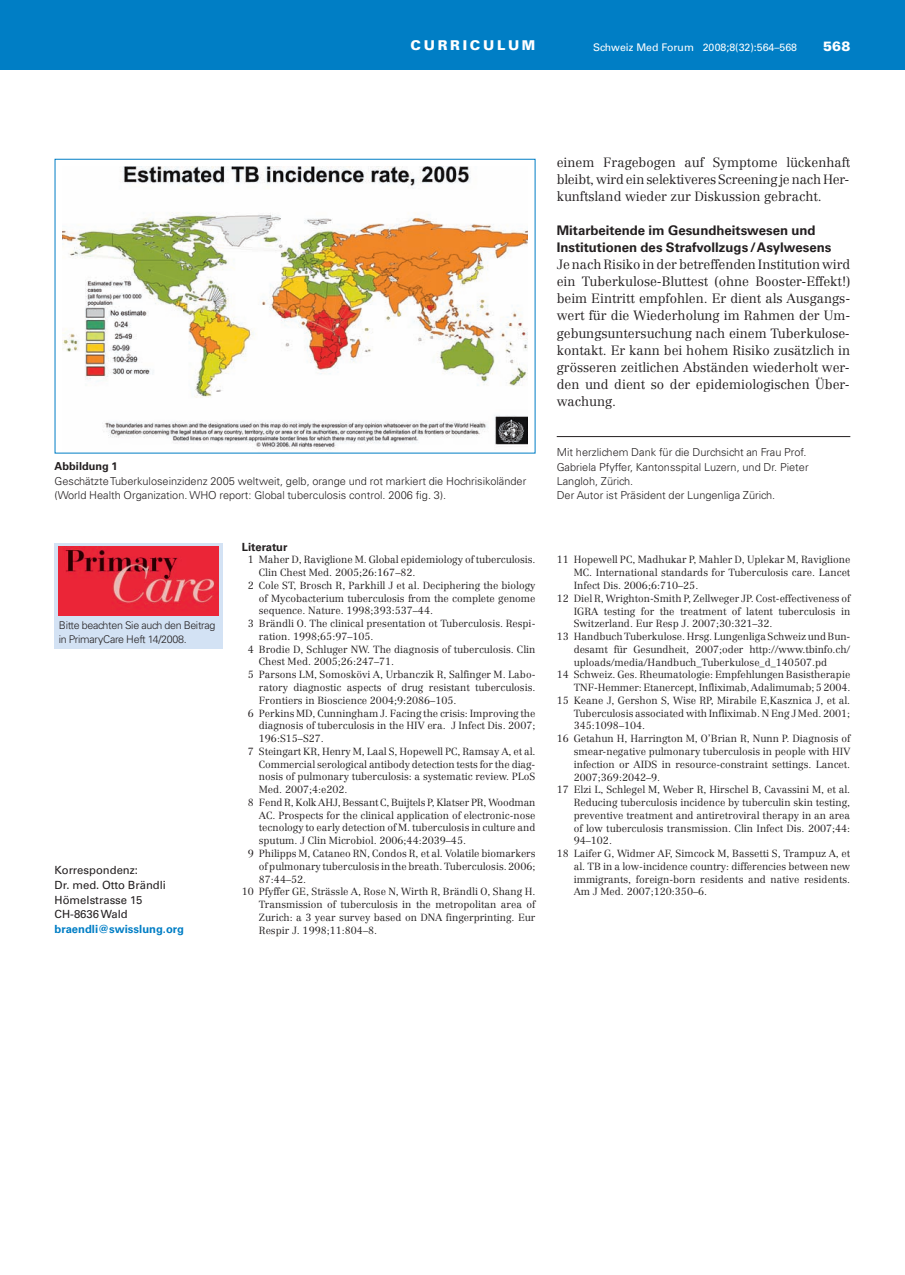
<style>
.page{position:relative;width:905px;height:1275px;background:#fff}
.page>*{position:absolute;margin:0;border:0;box-sizing:border-box;transform-origin:0 0}
.t1{font:900 13.5px "Univers LT Std";letter-spacing:.2em;color:#fff}
.t2{font:300 13.2px/17px "Centennial";color:#231f20;text-align:justify}
.t3{font:700 13.2px/17px "Univers LT Std";color:#231f20}
.t4{font:11.25px/14.9px "Univers LT Std";color:#231f20}
.t5{font:700 11.25px "Univers LT Std";color:#007ec5}
.t6{font:700 11.25px "Univers LT Std";color:#231f20}
.t7{font:300 10.95px/14.2px "Univers LT Std";color:#231f20}
.t8{font:700 10.95px "Univers LT Std";color:#231f20}
.t9{font:300 10.65px/14.2px "Univers LT Std";letter-spacing:-.03em;color:#231f20}
.t10{font:10.5px "Univers LT Std";color:#fff}
.t11{font:300 10.2px "Centennial";color:#231f20}
</style>
<div class="page">
<div style="left:0;top:0;width:904px;height:69px;background:#007ec5"></div>
<hr style="left:556px;top:436px;width:294px;height:1px;background:#231f20">
<img style="left:62px;top:166px;width:466px;height:284px">
<div style="left:55px;top:542px;width:168px;height:106px;background:#d3e2f4"></div>
<img style="left:59px;top:547px;width:159px;height:68px">
<h1 class="t1" style="left:410px;top:37px;width:126px">CURRICULUM</h1>
<p class="t10" style="left:593px;top:41px;width:205px">Schweiz Med Forum 2008;8(32):564–568</p>
<h1 class="t1" style="left:823px;top:39px;width:29px">568</h1>
<p class="t8" style="left:55px;top:462px;width:64px">Abbildung 1</p>
<p class="t7" style="left:55px;top:474px;width:473px">Geschätzte Tuberkuloseinzidenz 2005 weltweit, gelb, orange und rot markiert die Hochrisikoländer (World Health Organization. WHO report: Global tuberculosis control. 2006 fig. 3).</p>
<p class="t9" style="left:59px;top:619px;width:158px">Bitte beachten Sie auch den Beitrag in PrimaryCare Heft 14/2008.</p>
<p class="t4" style="left:55px;top:862px;width:113px">Korrespondenz:<br>Dr. med. Otto Brändli<br>Hömelstrasse 15<br>CH-8636 Wald</p>
<p class="t5" style="left:55px;top:925px;width:131px">braendli@swisslung.org</p>
<p class="t6" style="left:242px;top:542px;width:47px">Literatur</p>
<p class="t11" style="left:248px;top:555px;width:289px">1 Maher D, Raviglione M. Global epidemiology of tuberculosis.</p>
<p class="t11" style="left:259px;top:568px;width:158px">Clin Chest Med. 2005;26:167–82.</p>
<p class="t11" style="left:248px;top:581px;width:289px">2 Cole ST, Brosch R, Parkhill J et al. Deciphering the biology</p>
<p class="t11" style="left:259px;top:594px;width:278px">of Mycobacterium tuberculosis from the complete genome</p>
<p class="t11" style="left:259px;top:606px;width:176px">sequence. Nature. 1998;393:537–44.</p>
<p class="t11" style="left:248px;top:619px;width:289px">3 Brändli O. The clinical presentation ot Tuberculosis. Respi-</p>
<p class="t11" style="left:259px;top:632px;width:116px">ration. 1998;65:97–105.</p>
<p class="t11" style="left:248px;top:645px;width:289px">4 Brodie D, Schluger NW. The diagnosis of tuberculosis. Clin</p>
<p class="t11" style="left:259px;top:658px;width:137px">Chest Med. 2005;26:247–71.</p>
<p class="t11" style="left:248px;top:670px;width:289px">5 Parsons LM, Somoskövi A, Urbanczik R, Salfinger M. Labo-</p>
<p class="t11" style="left:259px;top:683px;width:278px">ratory diagnostic aspects of drug resistant tuberculosis.</p>
<p class="t11" style="left:259px;top:696px;width:199px">Frontiers in Bioscience 2004;9:2086–105.</p>
<p class="t11" style="left:248px;top:709px;width:289px">6 Perkins MD, Cunningham J. Facing the crisis: Improving the</p>
<p class="t11" style="left:259px;top:721px;width:278px">diagnosis of tuberculosis in the HIV era. J Infect Dis. 2007;</p>
<p class="t11" style="left:259px;top:734px;width:67px">196:S15–S27.</p>
<p class="t11" style="left:248px;top:747px;width:289px">7 Steingart KR, Henry M, Laal S, Hopewell PC, Ramsay A, et al.</p>
<p class="t11" style="left:259px;top:760px;width:278px">Commercial serological antibody detection tests for the diag -</p>
<p class="t11" style="left:259px;top:772px;width:278px">nosis of pulmonary tuberculosis: a systematic review. PLoS</p>
<p class="t11" style="left:259px;top:785px;width:90px">Med. 2007;4:e202.</p>
<p class="t11" style="left:248px;top:798px;width:289px">8 Fend R, Kolk AHJ, Bessant C, Buijtels P, Klatser PR, Woodman</p>
<p class="t11" style="left:259px;top:811px;width:278px">AC. Prospects for the clinical application of electronic-nose</p>
<p class="t11" style="left:259px;top:823px;width:278px">tecnology to early detection of M. tuberculosis in culture and</p>
<p class="t11" style="left:259px;top:836px;width:209px">sputum. J Clin Microbiol. 2006;44:2039–45.</p>
<p class="t11" style="left:248px;top:849px;width:289px">9 Philipps M, Cataneo RN, Condos R, et al. Volatile biomarkers</p>
<p class="t11" style="left:259px;top:862px;width:278px">of pulmonary tuberculosis in the breath. Tuberculosis. 2006;</p>
<p class="t11" style="left:259px;top:874px;width:49px">87:44–52.</p>
<p class="t11" style="left:242px;top:887px;width:295px">10 Pfyffer GE, Strässle A, Rose N, Wirth R, Brändli O, Shang H.</p>
<p class="t11" style="left:259px;top:900px;width:278px">Transmission of tuberculosis in the metropolitan area of</p>
<p class="t11" style="left:259px;top:913px;width:278px">Zurich: a 3 year survey based on DNA fingerprinting. Eur</p>
<p class="t11" style="left:259px;top:925px;width:120px">Respir J. 1998;11:804–8.</p>
<p class="t2" style="left:556px;top:155px;width:295px">einem Fragebogen auf Symptome lückenhaft bleibt, wird ein selektiveres Screening je nach Her&shy;kunftsland wieder zur Diskussion gebracht.</p>
<p class="t3" style="left:556px;top:223px;width:276px">Mitarbeitende im Gesundheitswesen und<br>Institutionen des Strafvollzugs /Asylwesens</p>
<p class="t2" style="left:556px;top:257px;width:295px">Je nach Risiko in der betreffenden Institution wird ein Tuberkulose-Bluttest (ohne Booster-Effekt!) beim Eintritt empfohlen. Er dient als Ausgangs&shy;wert für die Wiederholung im Rahmen der Um&shy;gebungsuntersuchung nach einem Tuberkulose&shy;kontakt. Er kann bei hohem Risiko zusätzlich in grösseren zeitlichen Abständen wiederholt wer&shy;den und dient so der epidemiologischen Über&shy;wachung.</p>
<p class="t7" style="left:556px;top:446px;width:253px">Mit herzlichem Dank für die Durchsicht an Frau Prof.<br>Gabriela Pfyffer, Kantonsspital Luzern, und Dr. Pieter Langloh, Zürich.<br>Der Autor ist Präsident der Lungenliga Zürich.</p>
<p class="t11" style="left:556px;top:556px;width:295px">11 Hopewell PC, Madhukar P, Mahler D, Uplekar M, Raviglione</p>
<p class="t11" style="left:573px;top:568px;width:278px">MC. International standards for Tuberculosis care. Lancet</p>
<p class="t11" style="left:573px;top:581px;width:126px">Infect Dis. 2006;6:710–25.</p>
<p class="t11" style="left:556px;top:594px;width:295px">12 Diel R, Wrighton-Smith P, Zellweger JP. Cost-effectiveness of</p>
<p class="t11" style="left:573px;top:607px;width:278px">IGRA testing for the treatment of latent tuberculosis in</p>
<p class="t11" style="left:573px;top:619px;width:200px">Switzerland. Eur Resp J. 2007;30:321–32.</p>
<p class="t11" style="left:556px;top:632px;width:295px">13 Handbuch Tuberkulose. Hrsg. Lungenliga Schweiz und Bun-</p>
<p class="t11" style="left:573px;top:645px;width:278px">desamt für Gesundheit, 2007;oder http://www.tbinfo.ch/</p>
<p class="t11" style="left:573px;top:658px;width:255px">uploads/media/Handbuch_Tuberkulose_d_140507.pd</p>
<p class="t11" style="left:556px;top:670px;width:295px">14 Schweiz. Ges. Rheumatologie: Empfehlungen Basistherapie</p>
<p class="t11" style="left:573px;top:683px;width:278px">TNF-Hemmer: Etanercept, Infliximab, Adalimumab; 5 2004.</p>
<p class="t11" style="left:556px;top:696px;width:295px">15 Keane J, Gershon S, Wise RP, Mirabile E,Kasznica J, et al.</p>
<p class="t11" style="left:573px;top:709px;width:278px">Tuberculosis associated with Infliximab. N Eng J Med. 2001;</p>
<p class="t11" style="left:573px;top:721px;width:73px">345:1098–104.</p>
<p class="t11" style="left:556px;top:734px;width:295px">16 Getahun H, Harrington M, O’Brian R, Nunn P. Diagnosis of</p>
<p class="t11" style="left:573px;top:747px;width:278px">smear-negative pulmonary tuberculosis in people with HIV</p>
<p class="t11" style="left:573px;top:760px;width:278px">infection or AIDS in resource-constraint settings. Lancet.</p>
<p class="t11" style="left:573px;top:772px;width:88px">2007; 369:2042–9.</p>
<p class="t11" style="left:556px;top:785px;width:295px">17 Elzi L, Schlegel M, Weber R, Hirschel B, Cavassini M, et al.</p>
<p class="t11" style="left:573px;top:798px;width:278px">Reducing tuberculosis incidence by tuberculin skin testing,</p>
<p class="t11" style="left:573px;top:811px;width:278px">preventive treatment and antiretroviral therapy in an area</p>
<p class="t11" style="left:573px;top:824px;width:278px">of low tuberculosis transmission. Clin Infect Dis. 2007;44:</p>
<p class="t11" style="left:573px;top:836px;width:40px">94–102.</p>
<p class="t11" style="left:556px;top:849px;width:295px">18 Laifer G, Widmer AF, Simcock M, Bassetti S, Trampuz A, et</p>
<p class="t11" style="left:573px;top:862px;width:278px">al. TB in a low-incidence country: differencies between new</p>
<p class="t11" style="left:573px;top:875px;width:278px">immigrants, foreign-born residents and native residents.</p>
<p class="t11" style="left:573px;top:887px;width:135px">Am J Med. 2007;120:350–6.</p>
</div>
